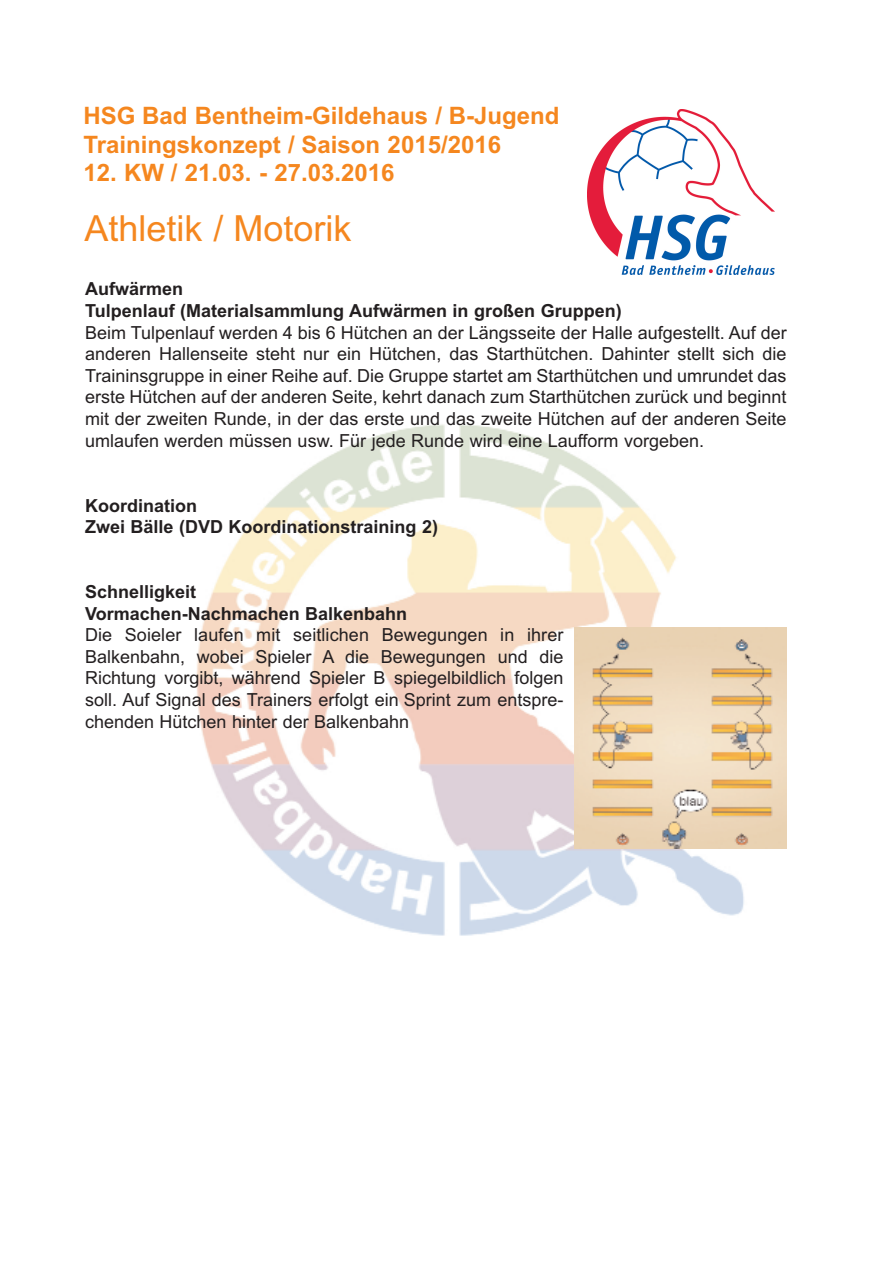
<style>
.page{position:relative;width:893px;height:1263px;background:#fff}
.page>*{position:absolute;margin:0;border:0;box-sizing:border-box;transform-origin:0 0}
.t1{font:36px "Arial";color:#f5871f}
.t2{font:700 24px/28.8px "Arial";color:#f5871f}
.t3{font:18px/21.6px "Arial";color:#231f20;text-align:justify}
.t4{font:700 18px/21.6px "Arial";color:#231f20}
</style>
<div class="page">
<img style="left:196px;top:424px;width:586px;height:512px">
<img style="left:588px;top:110px;width:187px;height:165px">
<img style="left:574px;top:628px;width:213px;height:220px">
<h2 class="t2" style="left:84px;top:102px;width:478px">HSG Bad Bentheim-Gildehaus / B-Jugend<br>Trainingskonzept / Saison 2015/2016</h2>
<h2 class="t2" style="left:84px;top:159px;width:312px">12. KW / 21.03. - 27.03.2016</h2>
<h1 class="t1" style="left:84px;top:205px;width:269px">Athletik / Motorik</h1>
<p class="t4" style="left:85px;top:279px;width:538px">Aufwärmen<br>Tulpenlauf (Materialsammlung Aufwärmen in großen Gruppen)</p>
<p class="t3" style="left:85px;top:322px;width:703px">Beim Tulpenlauf werden 4 bis 6 Hütchen an der Längsseite der Halle aufgestellt. Auf der anderen Hallenseite steht nur ein Hütchen, das Starthütchen. Dahinter stellt sich die Traininsgruppe in einer Reihe auf. Die Gruppe startet am Starthütchen und umrundet das erste Hütchen auf der anderen Seite, kehrt danach zum Starthütchen zurück und beginnt mit der zweiten Runde, in der das erste und das zweite Hütchen auf der anderen Seite umlaufen werden müssen usw. Für jede Runde wird eine Laufform vorgeben.</p>
<p class="t4" style="left:85px;top:495px;width:355px">Koordination<br>Zwei Bälle (DVD Koordinationstraining 2)</p>
<p class="t4" style="left:85px;top:581px;width:324px">Schnelligkeit<br>Vormachen-Nachmachen Balkenbahn</p>
<p class="t3" style="left:85px;top:624px;width:480px">Die Soieler laufen mit seitlichen Bewegungen in ihrer Balkenbahn, wobei Spieler A die Bewegungen und die Richtung vorgibt, während Spieler B spiegelbildlich folgen soll. Auf Signal des Trainers erfolgt ein Sprint zum entspre&shy;chenden Hütchen hinter der Balkenbahn</p>
</div>
